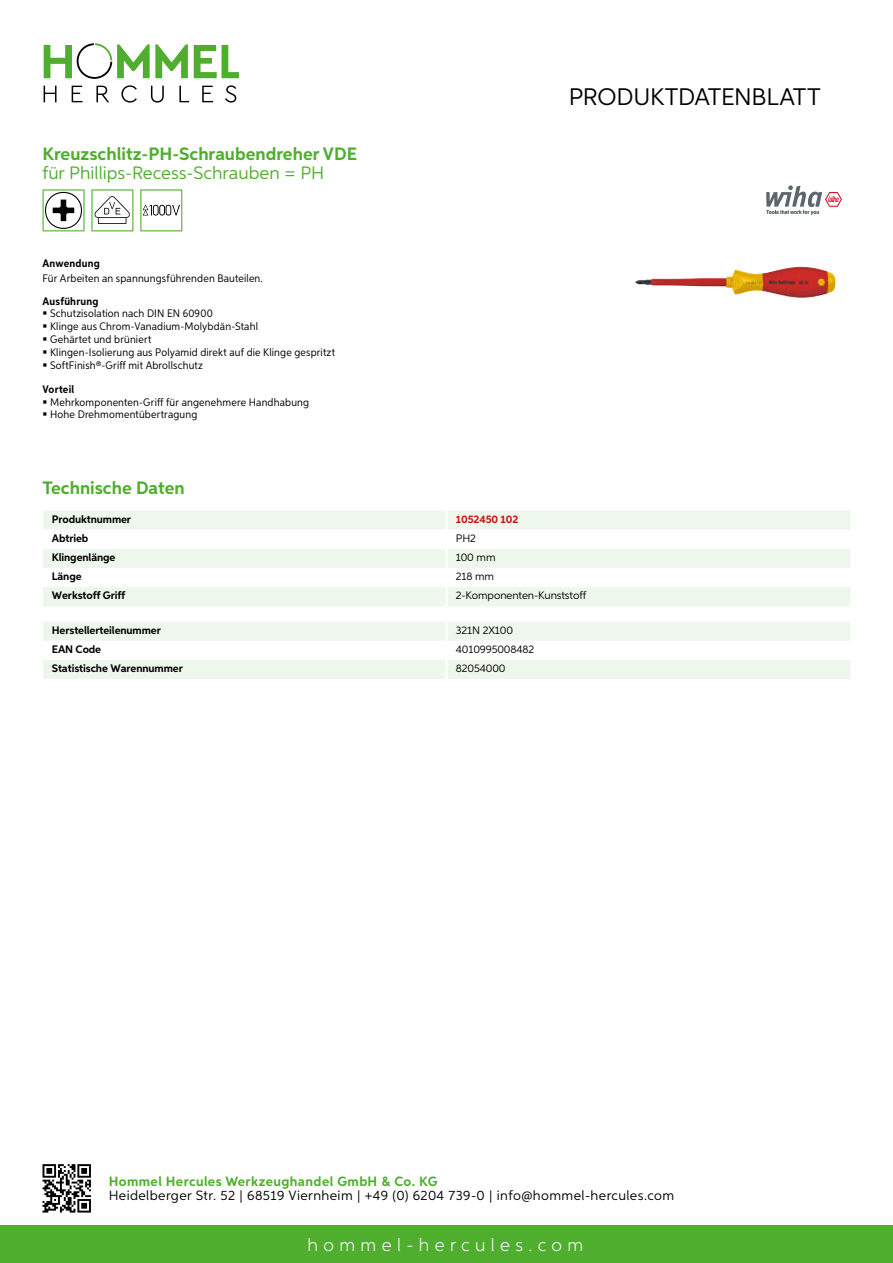
<style>
.page{position:relative;width:893px;height:1263px;background:#fff}
.page>*{position:absolute;margin:0;border:0;box-sizing:border-box;transform-origin:0 0}
.t1{font:24px "Aspira";letter-spacing:-.01em;color:#000}
.t2{font:700 18px "Aspira";color:#50ae2f}
.t3{font:18px "Aspira";color:#50ae2f}
.t4{font:300 18px "Aspira";letter-spacing:.3em;color:#fff}
.t5{font:13.5px "Aspira";letter-spacing:.03em;color:#000}
.t6{font:700 13.5px "Aspira";letter-spacing:.03em;color:#50ae2f}
.t7{font:10.95px/12.8px "Aspira Nar";letter-spacing:.015em;color:#000}
.t8{font:700 10.95px "Aspira";letter-spacing:-.01em;color:#000}
.t9{font:10.95px "Aspira";letter-spacing:-.01em;color:#000}
.t10{font:700 10.95px "Aspira Nar";letter-spacing:.02em;color:#000}
.t11{font:700 10.95px "Aspira";letter-spacing:-.01em;color:#cd1013}
</style>
<div class="page">
<div style="left:0;top:1226px;width:893px;height:37px;background:#50ae2f"></div>
<svg style="left:43px;top:1164px;width:48px;height:48px"></svg>
<svg style="left:194px;top:45px;width:45px;height:33px"></svg>
<svg style="left:44px;top:43px;width:144px;height:36px"></svg>
<svg style="left:44px;top:86px;width:13px;height:16px"></svg>
<svg style="left:72px;top:86px;width:10px;height:16px"></svg>
<svg style="left:96px;top:86px;width:13px;height:16px"></svg>
<svg style="left:121px;top:85px;width:16px;height:18px"></svg>
<svg style="left:151px;top:86px;width:13px;height:17px"></svg>
<svg style="left:179px;top:86px;width:10px;height:16px"></svg>
<svg style="left:202px;top:86px;width:11px;height:16px"></svg>
<svg style="left:225px;top:85px;width:11px;height:18px"></svg>
<div style="left:43px;top:511px;width:807px;height:95px;background:#eef7eb"></div>
<svg style="left:43px;top:530px;width:807px;height:57px"></svg>
<hr style="left:445px;top:511px;width:3px;height:19px;background:#fff">
<hr style="left:445px;top:530px;width:3px;height:19px;background:#fff">
<hr style="left:445px;top:549px;width:3px;height:19px;background:#fff">
<hr style="left:445px;top:568px;width:3px;height:19px;background:#fff">
<hr style="left:445px;top:587px;width:3px;height:19px;background:#fff">
<svg style="left:43px;top:622px;width:807px;height:57px"></svg>
<hr style="left:445px;top:660px;width:3px;height:19px;background:#fff">
<svg style="left:43px;top:189px;width:42px;height:42px"></svg>
<svg style="left:91px;top:189px;width:42px;height:42px"></svg>
<svg style="left:140px;top:189px;width:42px;height:42px"></svg>
<img style="left:635px;top:267px;width:201px;height:31px">
<svg style="left:766px;top:185px;width:76px;height:30px"></svg>
<h2 class="t2" style="left:43px;top:142px;width:316px">Kreuzschlitz-PH-Schraubendreher VDE</h2>
<h2 class="t3" style="left:43px;top:162px;width:283px">für Phillips-Recess-Schrauben = PH</h2>
<p class="t10" style="left:43px;top:257px;width:59px">Anwendung</p>
<p class="t7" style="left:43px;top:272px;width:222px">Für Arbeiten an spannungsführenden Bauteilen.</p>
<p class="t10" style="left:43px;top:294px;width:58px">Ausführung</p>
<p class="t7" style="left:50px;top:307px;width:286px">Schutzisolation nach DIN EN 60900<br>Klinge aus Chrom-Vanadium-Molybdän-Stahl<br>Gehärtet und brüniert<br>Klingen-Isolierung aus Polyamid direkt auf die Klinge gespritzt SoftFinish®-Griff mit Abrollschutz</p>
<p class="t10" style="left:43px;top:382px;width:33px">Vorteil</p>
<p class="t7" style="left:50px;top:395px;width:261px">Mehrkomponenten-Griff für angenehmere Handhabung<br>Hohe Drehmomentübertragung</p>
<h1 class="t1" style="left:569px;top:82px;width:253px">Produktdatenblatt</h1>
<h2 class="t2" style="left:43px;top:476px;width:144px">Technische Daten</h2>
<p class="t8" style="left:52px;top:512px;width:81px">Produktnummer</p>
<p class="t11" style="left:456px;top:512px;width:64px">1052450 102</p>
<p class="t8" style="left:52px;top:531px;width:38px">Abtrieb</p>
<p class="t9" style="left:456px;top:531px;width:22px">PH2</p>
<p class="t8" style="left:52px;top:550px;width:65px">Klingenlänge</p>
<p class="t9" style="left:456px;top:550px;width:41px">100 mm</p>
<p class="t8" style="left:52px;top:569px;width:31px">Länge</p>
<p class="t9" style="left:456px;top:569px;width:40px">218 mm</p>
<p class="t8" style="left:52px;top:588px;width:75px">Werkstoff Griff</p>
<p class="t9" style="left:456px;top:589px;width:132px">2-Komponenten-Kunststoff</p>
<p class="t8" style="left:52px;top:623px;width:111px">Herstellerteilenummer</p>
<p class="t9" style="left:456px;top:623px;width:59px">321N 2X100</p>
<p class="t8" style="left:52px;top:642px;width:51px">EAN Code</p>
<p class="t9" style="left:456px;top:642px;width:80px">4010995008482</p>
<p class="t8" style="left:52px;top:661px;width:132px">Statistische Warennummer</p>
<p class="t9" style="left:456px;top:661px;width:51px">82054000</p>
<p class="t6" style="left:109px;top:1172px;width:330px">Hommel Hercules Werkzeughandel GmbH &amp; Co. KG</p>
<p class="t5" style="left:109px;top:1187px;width:567px">Heidelberger Str. 52 | 68519 Viernheim | +49 (0) 6204 739-0 | info@hommel-hercules.com</p>
<h2 class="t4" style="left:307px;top:1234px;width:277px">hommel-hercules.com</h2>
</div>
